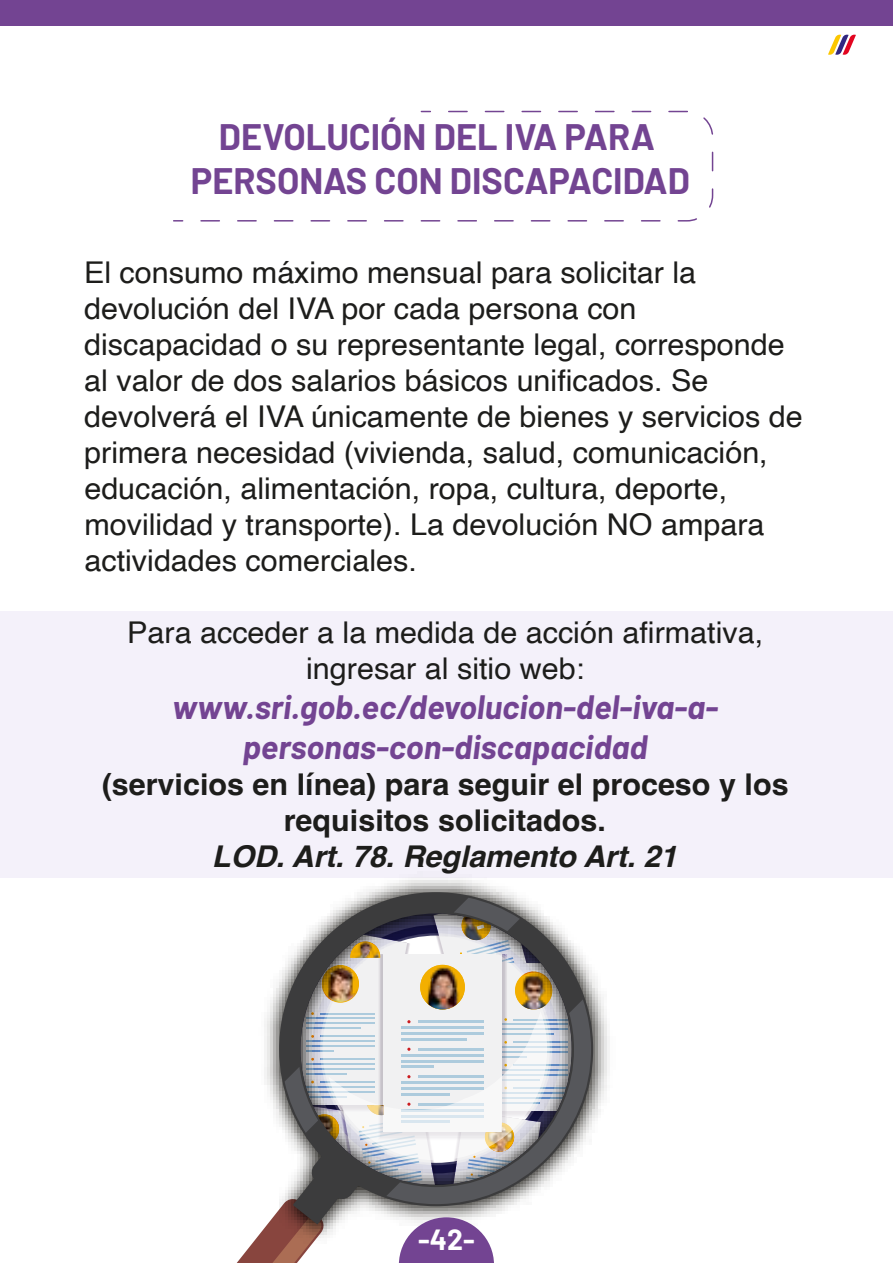
<style>
.page{position:relative;width:893px;height:1263px;background:#fff}
.page>*{position:absolute;margin:0;border:0;box-sizing:border-box;transform-origin:0 0}
.t1{font:700 36px/43.2px "Barlow";color:#734492;text-align:center}
.t2{font:italic 700 33px/39.6px "Barlow";color:#734492;text-align:center}
.t3{font:30px/36px "Helvetica";color:#1d1d1b}
.t4{font:700 30px/36px "Helvetica";color:#1d1d1b;text-align:center}
.t5{font:italic 700 30px "Helvetica";letter-spacing:-.005em;color:#1d1d1b}
.t6{font:700 28.5px "Barlow";color:#fff}
</style>
<div class="page">
<div style="left:0;top:611px;width:893px;height:267px;background:#f4f1fa"></div>
<img style="left:369px;top:880px;width:241px;height:241px">
<svg style="left:357px;top:892px;width:236px;height:238px"></svg>
<svg style="left:236px;top:898px;width:355px;height:365px"></svg>
<svg style="left:828px;top:35px;width:28px;height:20px"></svg>
<svg style="left:200px;top:110px;width:514px;height:112px"></svg>
<svg style="left:174px;top:220px;width:9px;height:2px"></svg>
<div style="left:0;top:0;width:893px;height:26px;background:#734492"></div>
<p class="t1" style="left:191px;top:113px;width:501px">DEVOLUCIÓN DEL IVA PARA<br>PERSONAS CON DISCAPACIDAD</p>
<p class="t3" style="left:84px;top:256px;width:720px">El consumo máximo mensual para solicitar la devolución del IVA por cada persona con discapacidad o su representante legal, corresponde al valor de dos salarios básicos unificados. Se devolverá el IVA únicamente de bienes y servicios de primera necesidad (vivienda, salud, comunicación, educación, alimentación, ropa, cultura, deporte, movilidad y transporte). La devolución NO ampara actividades comerciales.</p>
<p class="t3" style="left:127px;top:616px;width:637px;text-align:center">Para acceder a la medida de acción afirmativa, ingresar al sitio web:</p>
<p class="t2" style="left:172px;top:685px;width:548px">www.sri.gob.ec/devolucion-del-iva-a&shy;personas-con-discapacidad</p>
<p class="t4" style="left:102px;top:769px;width:688px">(servicios en línea) para seguir el proceso y los requisitos solicitados.</p>
<p class="t5" style="left:212px;top:838px;width:467px">LOD. Art. 78. Reglamento Art. 21</p>
<p class="t6" style="left:418px;top:1219px;width:58px">-42-</p>
</div>
